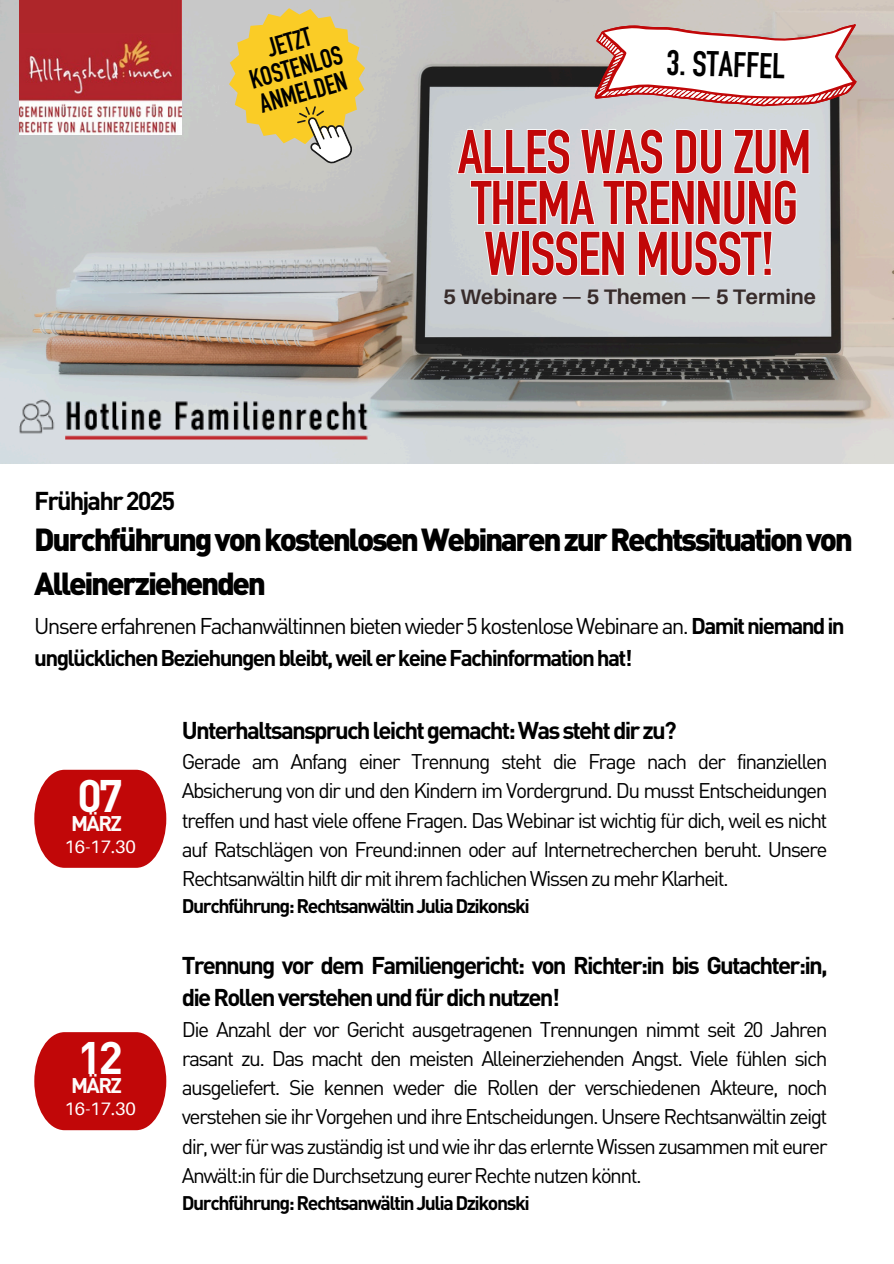
<style>
.page{position:relative;width:894px;height:1264px;background:#fff}
.page>*{position:absolute;margin:0;border:0;box-sizing:border-box;transform-origin:0 0}
.t1{font:700 60.6px/50.8px "DIN Condensed";letter-spacing:-.015em;color:#c10708}
.t2{font:700 45px "DIN Arabic";color:#fff}
.t3{font:700 35.25px "DIN Condensed";color:#000}
.t4{font:900 31.5px/43.8px "DIN Arabic";letter-spacing:-.075em;color:#000}
.t5{font:700 26.4px/26px "DIN Condensed";color:#000;text-align:center}
.t6{font:700 25.5px "DIN Arabic";letter-spacing:-.075em;color:#000}
.t7{font:700 24px/32.7px "DIN Arabic";letter-spacing:-.075em;color:#000}
.t8{font:700 22.5px/31.5px "DIN Arabic";letter-spacing:-.075em;color:#000}
.t9{font:21px/29.2px "DIN Arabic";letter-spacing:-.075em;color:#000;text-align:justify}
.t10{font:700 21px "Aileron";color:#372b2a}
.t11{font:700 21px "DIN Arabic";letter-spacing:-.075em;color:#fdfbfa}
.t12{font:700 19.5px "DIN Arabic";letter-spacing:-.075em;color:#000}
.t13{font:18px "Aileron";color:#fff}
.s1{font-weight:400}
</style>
<div class="page">
<img style="left:0;top:0;width:893px;height:464px">
<img style="left:19px;top:0;width:162px;height:134px">
<img style="left:19px;top:395px;width:350px;height:47px">
<svg style="left:456px;top:128px;width:353px;height:149px"></svg>
<svg style="left:229px;top:8px;width:136px;height:155px;background:#e5c963"></svg>
<svg style="left:594px;top:24px;width:262px;height:82px"></svg>
<svg style="left:34px;top:769px;width:132px;height:98px;background:#c72122"></svg>
<svg style="left:34px;top:1032px;width:132px;height:98px;background:#c72021"></svg>
<p class="t5" style="left:240px;top:46px;width:97px;rotate:-16deg">JETZT<br>KOSTENLOS<br>ANMELDEN</p>
<h3 class="t3" style="left:666px;top:50px;width:120px;rotate:2deg">3. STAFFEL</h3>
<h1 class="t1" style="left:458px;top:135px;width:355px">ALLES WAS DU ZUM<br>THEMA TRENNUNG<br>WISSEN MUSST!</h1>
<p class="t10" style="left:443px;top:284px;width:374px">5 Webinare — 5 Themen — 5 Termine</p>
<p class="t6" style="left:34px;top:483px;width:142px">Frühjahr 2025</p>
<h3 class="t4" style="left:34px;top:517px;width:820px">DurchführungvonkostenlosenWebinarenzurRechtssituationvon<br>Alleinerziehenden</h3>
<p class="t8" style="left:34px;top:609px;width:811px"><span class="s1">Unsere erfahrenen Fachanwältinnen bieten wieder 5 kostenlose Webinare an.</span> Damit niemand in unglücklichen Beziehungen bleibt, weil er keine Fachinformation hat!</p>
<h2 class="t2" style="left:77px;top:764px;width:47px">07</h2>
<p class="t11" style="left:71px;top:809px;width:52px">MÄRZ</p>
<p class="t13" style="left:64px;top:835px;width:73px">16-17.30</p>
<h2 class="t2" style="left:77px;top:1026px;width:47px">12</h2>
<p class="t11" style="left:71px;top:1071px;width:52px">MÄRZ</p>
<p class="t13" style="left:64px;top:1097px;width:73px">16-17.30</p>
<p class="t7" style="left:182px;top:712px;width:496px">Unterhaltsanspruch leicht gemacht: Was steht dir zu?</p>
<p class="t9" style="left:182px;top:746px;width:647px">Gerade am Anfang einer Trennung steht die Frage nach der finanziellen Absicherung von dir und den Kindern im Vordergrund. Du musst Entscheidungen treffen und hast viele offene Fragen. Das Webinar ist wichtig für dich, weil es nicht auf Ratschlägen von Freund:innen oder auf Internetrecherchen beruht. Unsere Rechtsanwältin hilft dir mit ihrem fachlichen Wissen zu mehr Klarheit.</p>
<p class="t12" style="left:182px;top:892px;width:349px">Durchführung: Rechtsanwältin Julia Dzikonski</p>
<p class="t7" style="left:182px;top:947px;width:647px">Trennung vor dem Familiengericht: von Richter:in bis Gutachter:in, die Rollen verstehen und für dich nutzen!</p>
<p class="t9" style="left:182px;top:1013px;width:647px">Die Anzahl der vor Gericht ausgetragenen Trennungen nimmt seit 20 Jahren rasant zu. Das macht den meisten Alleinerziehenden Angst. Viele fühlen sich ausgeliefert. Sie kennen weder die Rollen der verschiedenen Akteure, noch verstehen sie ihr Vorgehen und ihre Entscheidungen. Unsere Rechtsanwältin zeigt dir, wer für was zuständig ist und wie ihr das erlernte Wissen zusammen mit eurer Anwält:in für die Durchsetzung eurer Rechte nutzen könnt.</p>
<p class="t12" style="left:182px;top:1189px;width:349px">Durchführung: Rechtsanwältin Julia Dzikonski</p>
</div>
